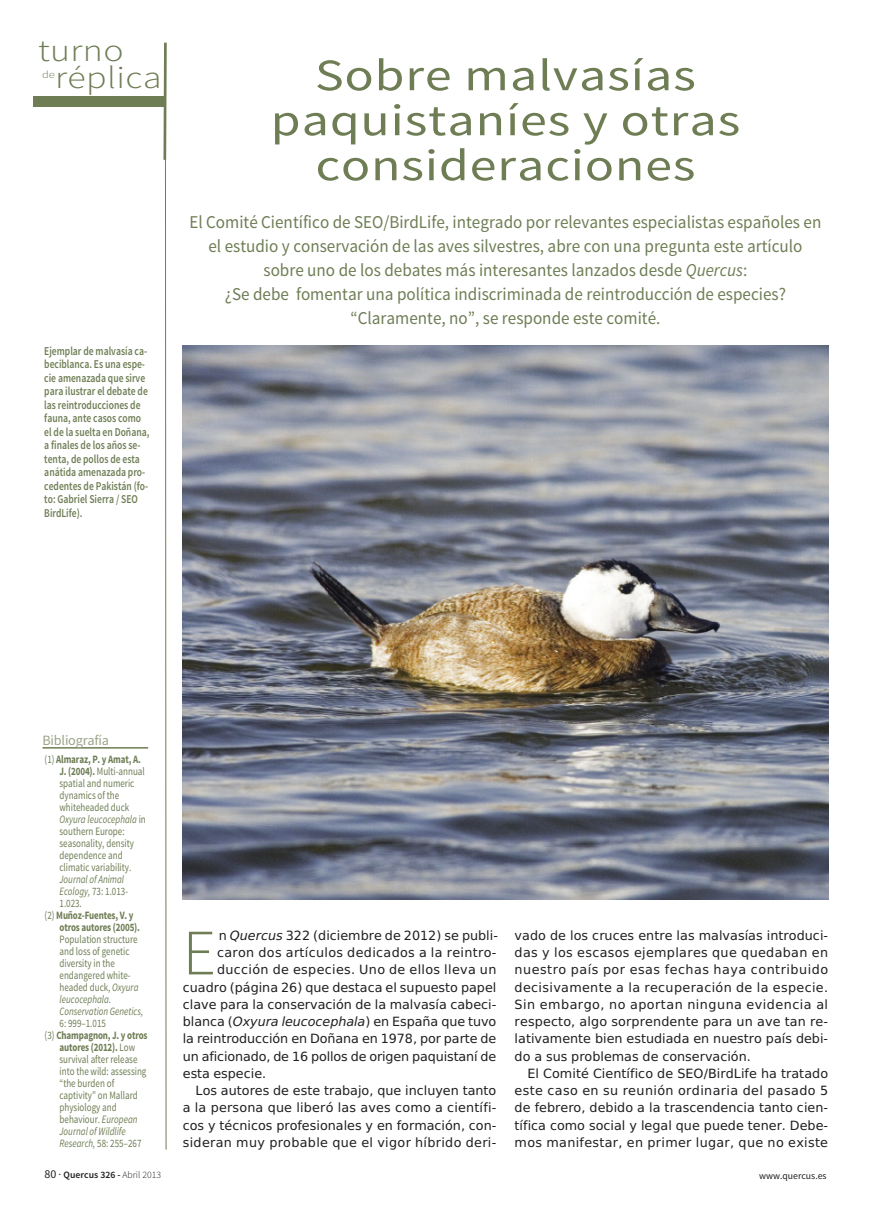
<style>
.page{position:relative;width:893px;height:1212px;background:#fff}
.page>*{position:absolute;margin:0;border:0;box-sizing:border-box;transform-origin:0 0}
.t1{font:300 64.8px "Source Sans Pro";color:#6e7d54}
.t2{font:45px/45px "Source Sans Pro";letter-spacing:.015em;color:#6e7d54;text-align:center;scale:1.2 1}
.t3{font:300 31.5px "Source Sans Pro";letter-spacing:.01em;color:#6e7d54;scale:1.2 1}
.t4{font:18px/24px "Source Sans Pro";color:#6e7d54;text-align:center;scale:.95 1}
.t5{font:14.25px "Source Sans Pro";letter-spacing:-.015em;color:#99a487}
.t6{font:12.75px/17.2px "DejaVu Sans";color:#201e21;text-align:justify}
.t7{font:12.75px "DejaVu Sans";letter-spacing:.025em;color:#201e21}
.t8{font:600 12px/13.5px "Source Sans Pro";color:#6e7d54;scale:.8 1}
.t9{font:11.25px/12px "Source Sans Pro";color:#6e7d54;scale:.8 1}
.t10{font:700 11.25px "Source Sans Pro";letter-spacing:-.015em;color:#6e7d54;scale:.8 1}
.t11{font:italic 11.25px "Source Sans Pro";color:#6e7d54;scale:.8 1}
.t12{font:300 10.5px "Source Sans Pro";color:#6e7d54;scale:1.2 1}
.t13{font:600 9.75px "Source Sans Pro";color:#201e21}
.t14{font:9.75px "Source Sans Pro";color:#201e21}
.s1{font-style:italic}
.s2{font-weight:700}
.s3{font-weight:400}
.s4{font-weight:400;font-size:12px}
.s5{font-weight:400;font-size:11.25px}
.s6{font-weight:300}
</style>
<div class="page">
<div style="left:33px;top:97px;width:132px;height:10px;background:#6e7d54"></div>
<svg style="left:162px;top:42px;width:5px;height:1108px"></svg>
<hr style="left:43px;top:747px;width:105px;height:1px;background:#6e7d54">
<img style="left:183px;top:345px;width:645px;height:554px">
<h3 class="t3" style="left:38px;top:32px;width:73px">turno</h3>
<p class="t12" style="left:42px;top:68px;width:12px">de</p>
<h3 class="t3" style="left:55px;top:59px;width:90px">réplica</h3>
<p class="t8" style="left:44px;top:345px;width:133px">Ejemplar de malvasía ca&shy;beciblanca. Es una espe&shy;cie amenazada que sirve para ilustrar el debate de las reintroducciones de fauna, ante casos como el de la suelta en Doñana, a finales de los años se&shy;tenta, de pollos de esta anátida amenazada pro&shy;cedentes de Pakistán (fo&shy;to: Gabriel Sierra / SEO<br>BirdLife).</p>
<h2 class="t2" style="left:271px;top:56px;width:393px">Sobre malvasías paquistaníes y otras consideraciones</h2>
<p class="t4" style="left:189px;top:212px;width:667px">El Comité Científico de SEO/BirdLife, integrado por relevantes especialistas españoles en el estudio y conservación de las aves silvestres, abre con una pregunta este artículo sobre uno de los debates más interesantes lanzados desde <span class="s1">Quercus</span>:<br>¿Se debe fomentar una política indiscriminada de reintroducción de especies? “Claramente, no”, se responde este comité.</p>
<p class="t5" style="left:43px;top:735px;width:68px">Bibliografía</p>
<p class="t9" style="left:60px;top:754px;width:109px;text-indent:-15px">(1) <span class="s2">Almaraz, P. y Amat, A.<br>J. (2004).</span> Multi-annual spatial and numeric dynamics of the whiteheaded duck<br><span class="s1">Oxyura leucocephala</span> in southern Europe: seasonality, density dependence and climatic variability.</p>
<p class="t11" style="left:60px;top:873px;width:82px">Journal of Animal</p>
<p class="t9" style="left:60px;top:886px;width:87px"><span class="s1">Ecology,</span> 73: 1.013-</p>
<p class="t9" style="left:60px;top:898px;width:29px">1.023.</p>
<p class="t10" style="left:45px;top:911px;width:113px"><span class="s3">(2)</span> Muñoz-Fuentes, V. y</p>
<p class="t10" style="left:60px;top:923px;width:102px">otros autores (2005).</p>
<p class="t9" style="left:60px;top:934px;width:106px">Population structure and loss of genetic diversity in the endangered white&shy;headed duck, <span class="s1">Oxyura leucocephala.<br>Conservation Genetics,</span></p>
<p class="t9" style="left:60px;top:1018px;width:60px">6: 999–1.015</p>
<p class="t10" style="left:45px;top:1031px;width:130px"><span class="s3">(3)</span> Champagnon, J. y otros</p>
<p class="t10" style="left:60px;top:1043px;width:96px">autores (2012). <span class="s3">Low</span></p>
<p class="t9" style="left:60px;top:1054px;width:99px">survival after release</p>
<p class="t9" style="left:60px;top:1066px;width:110px">into the wild: assessing</p>
<p class="t9" style="left:60px;top:1078px;width:70px">“the burden of</p>
<p class="t9" style="left:60px;top:1090px;width:99px">captivity” on Mallard</p>
<p class="t9" style="left:60px;top:1102px;width:73px">physiology and</p>
<p class="t9" style="left:60px;top:1114px;width:99px">behaviour. <span class="s1">European</span></p>
<p class="t11" style="left:60px;top:1125px;width:84px">Journal of Wildlife</p>
<p class="t9" style="left:60px;top:1138px;width:104px"><span class="s1">Research,</span> 58: 255–267</p>
<h1 class="t1" style="left:183px;top:913px;width:34px">E</h1>
<p class="t6" style="left:219px;top:927px;width:281px">n <span class="s1">Quercus</span> 322 (diciembre de 2012) se publi-</p>
<p class="t7" style="left:217px;top:945px;width:281px">caron dos artículos dedicados a la reintro-</p>
<p class="t7" style="left:217px;top:962px;width:281px">ducción de especies. Uno de ellos lleva un</p>
<p class="t6" style="left:183px;top:978px;width:315px">cuadro (página 26) que destaca el supuesto papel</p>
<p class="t6" style="left:183px;top:996px;width:315px">clave para la conservación de la malvasía cabeci-</p>
<p class="t6" style="left:183px;top:1013px;width:315px">blanca (<span class="s1">Oxyura leucocephala</span>) en España que tuvo</p>
<p class="t6" style="left:183px;top:1030px;width:315px">la reintroducción en Doñana en 1978, por parte de</p>
<p class="t6" style="left:183px;top:1047px;width:315px">un aficionado, de 16 pollos de origen paquistaní de</p>
<p class="t6" style="left:183px;top:1065px;width:85px">esta especie.</p>
<p class="t6" style="left:196px;top:1082px;width:302px">Los autores de este trabajo, que incluyen tanto</p>
<p class="t6" style="left:183px;top:1099px;width:315px">a la persona que liberó las aves como a científi-</p>
<p class="t6" style="left:183px;top:1116px;width:315px">cos y técnicos profesionales y en formación, con-</p>
<p class="t7" style="left:183px;top:1135px;width:315px">sideran muy probable que el vigor híbrido deri-</p>
<p class="t6" style="left:515px;top:927px;width:315px">vado de los cruces entre las malvasías introduci&shy;das y los escasos ejemplares que quedaban en nuestro país por esas fechas haya contribuido decisivamente a la recuperación de la especie.<br>Sin embargo, no aportan ninguna evidencia al respecto, algo sorprendente para un ave tan re&shy;lativamente bien estudiada en nuestro país debi&shy;do a sus problemas de conservación.</p>
<p class="t6" style="left:515px;top:1065px;width:315px;text-indent:13px">El Comité Científico de SEO/BirdLife ha tratado este caso en su reunión ordinaria del pasado 5 de febrero, debido a la trascendencia tanto cien&shy;tífica como social y legal que puede tener. Debe&shy;mos manifestar, en primer lugar, que no existe</p>
<p class="t13" style="left:44px;top:1171px;width:118px"><span class="s4">80</span> <span class="s5">·</span> Quercus 326 - <span class="s6">Abril 2013</span></p>
<p class="t14" style="left:759px;top:1172px;width:69px">www.quercus.es</p>
</div>
